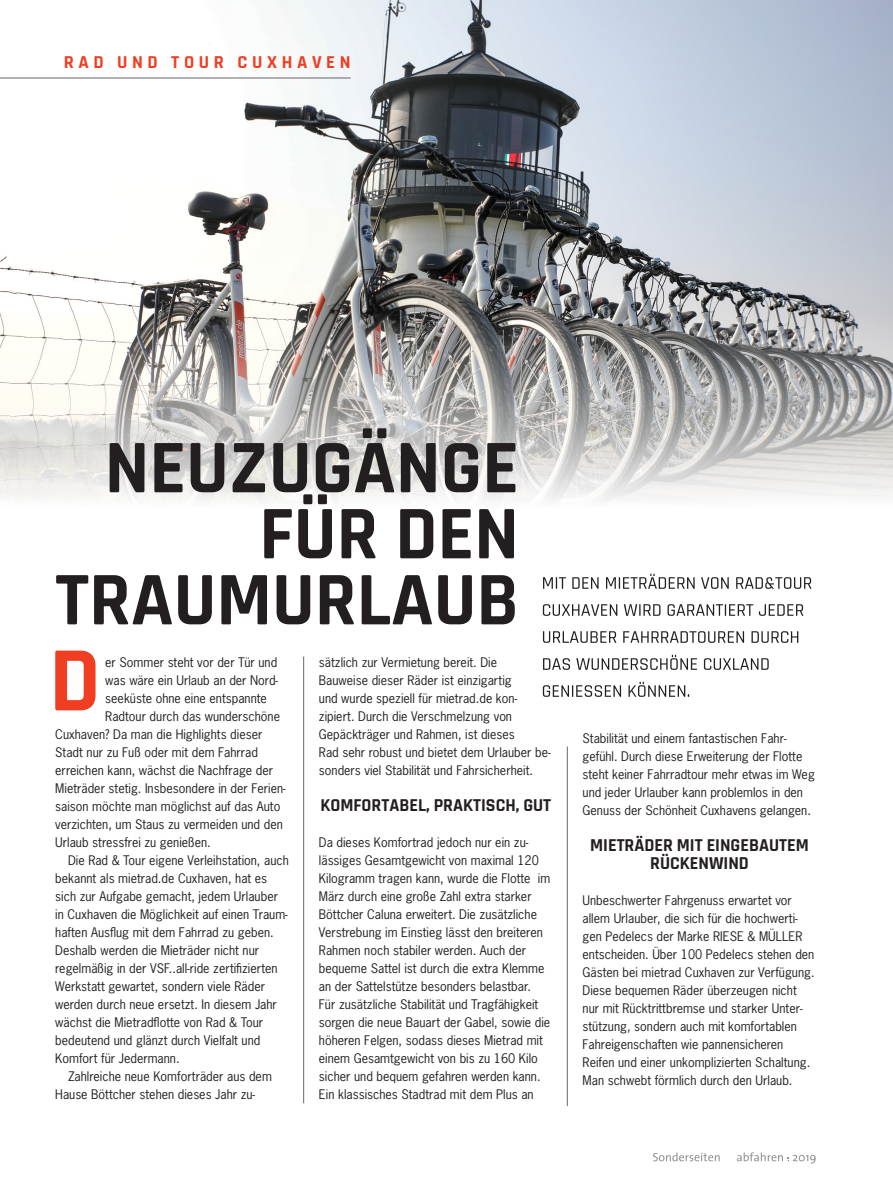
<style>
.page{position:relative;width:893px;height:1191px;background:#fff}
.page>*{position:absolute;margin:0;border:0;box-sizing:border-box;transform-origin:0 0}
.t1{font:700 93px "Rajdhani";color:#ef3e22}
.t2{font:700 76.5px/66px "Rajdhani";color:#231f20;text-align:right}
.t3{font:700 18px/18px "Rajdhani";color:#231f20;text-align:center}
.t4{font:700 18px "Rajdhani";letter-spacing:.25em;color:#ef3e22}
.t5{font:12.45px/18px "News Gothic Std";color:#231f20}
</style>
<div class="page">
<svg style="left:653px;top:1152px;width:67px;height:9px"></svg>
<svg style="left:737px;top:1152px;width:79px;height:11px"></svg>
<img style="left:0;top:0;width:893px;height:501px">
<svg style="left:543px;top:682px;width:146px;height:15px"></svg>
<svg style="left:543px;top:655px;width:226px;height:15px"></svg>
<svg style="left:543px;top:631px;width:255px;height:12px"></svg>
<svg style="left:543px;top:604px;width:260px;height:12px"></svg>
<svg style="left:543px;top:574px;width:268px;height:15px"></svg>
<hr style="left:303px;top:656px;width:1px;height:447px;background:#000001">
<hr style="left:567px;top:746px;width:1px;height:360px;background:#000001">
<hr style="left:0;top:78px;width:351px;height:1px;background:#000001">
<h3 class="t4" style="left:64px;top:51px;width:288px">RAD UND TOUR CUXHAVEN</h3>
<h2 class="t2" style="left:55px;top:437px;width:465px">NEUZUGÄNGE<br>FÜR DEN<br>TRAUMURLAUB</h2>
<h1 class="t1" style="left:49px;top:624px;width:53px">D</h1>
<p class="t5" style="left:105px;top:653px;width:174px">er Sommer steht vor der Tür und</p>
<p class="t5" style="left:319px;top:653px;width:233px">sätzlich zur Vermietung bereit. Die<br>Bauweise dieser Räder ist einzigartig<br>und wurde speziell für mietrad.de kon&shy;zipiert. Durch die Verschmelzung von Gepäckträger und Rahmen, ist dieses<br>Rad sehr robust und bietet dem Urlauber be&shy;sonders viel Stabilität und Fahrsicherheit.</p>
<h3 class="t3" style="left:320px;top:796px;width:232px">KOMFORTABEL, PRAKTISCH, GUT</h3>
<p class="t5" style="left:319px;top:833px;width:233px">Da dieses Komfortrad jedoch nur ein zu&shy;lässiges Gesamtgewicht von maximal 120<br>Kilogramm tragen kann, wurde die Flotte im März durch eine große Zahl extra starker Böttcher Caluna erweitert. Die zusätzliche Verstrebung im Einstieg lässt den breiteren Rahmen noch stabiler werden. Auch der bequeme Sattel ist durch die extra Klemme an der Sattelstütze besonders belastbar.<br>Für zusätzliche Stabilität und Tragfähigkeit sorgen die neue Bauart der Gabel, sowie die höheren Felgen, sodass dieses Mietrad mit einem Gesamtgewicht von bis zu 160 Kilo sicher und bequem gefahren werden kann.<br>Ein klassisches Stadtrad mit dem Plus an</p>
<p class="t5" style="left:105px;top:671px;width:174px">was wäre ein Urlaub an der Nord-</p>
<p class="t5" style="left:105px;top:689px;width:163px">seeküste ohne eine entspannte</p>
<p class="t5" style="left:105px;top:707px;width:176px">Radtour durch das wunderschöne</p>
<p class="t5" style="left:55px;top:725px;width:209px">Cuxhaven? Da man die Highlights dieser</p>
<p class="t5" style="left:55px;top:743px;width:204px">Stadt nur zu Fuß oder mit dem Fahrrad</p>
<p class="t5" style="left:55px;top:761px;width:219px">erreichen kann, wächst die Nachfrage der</p>
<p class="t5" style="left:55px;top:779px;width:232px">Mieträder stetig. Insbesondere in der Ferien-</p>
<p class="t5" style="left:55px;top:797px;width:227px">saison möchte man möglichst auf das Auto</p>
<p class="t5" style="left:55px;top:815px;width:229px">verzichten, um Staus zu vermeiden und den</p>
<p class="t5" style="left:55px;top:833px;width:157px">Urlaub stressfrei zu genießen.</p>
<p class="t5" style="left:68px;top:851px;width:222px">Die Rad &amp; Tour eigene Verleihstation, auch</p>
<p class="t5" style="left:55px;top:869px;width:213px">bekannt als mietrad.de Cuxhaven, hat es</p>
<p class="t5" style="left:55px;top:887px;width:224px">sich zur Aufgabe gemacht, jedem Urlauber</p>
<p class="t5" style="left:55px;top:905px;width:234px">in Cuxhaven die Möglichkeit auf einen Traum-</p>
<p class="t5" style="left:55px;top:923px;width:220px">haften Ausflug mit dem Fahrrad zu geben.</p>
<p class="t5" style="left:55px;top:941px;width:205px">Deshalb werden die Mieträder nicht nur</p>
<p class="t5" style="left:55px;top:959px;width:224px">regelmäßig in der VSF..all-ride zertifizierten</p>
<p class="t5" style="left:55px;top:977px;width:211px">Werkstatt gewartet, sondern viele Räder</p>
<p class="t5" style="left:55px;top:995px;width:223px">werden durch neue ersetzt. In diesem Jahr</p>
<p class="t5" style="left:55px;top:1013px;width:209px">wächst die Mietradflotte von Rad &amp; Tour</p>
<p class="t5" style="left:55px;top:1031px;width:207px">bedeutend und glänzt durch Vielfalt und</p>
<p class="t5" style="left:55px;top:1049px;width:126px">Komfort für Jedermann.</p>
<p class="t5" style="left:68px;top:1067px;width:205px">Zahlreiche neue Komforträder aus dem</p>
<p class="t5" style="left:55px;top:1085px;width:201px">Hause Böttcher stehen dieses Jahr zu-</p>
<p class="t5" style="left:583px;top:729px;width:234px">Stabilität und einem fantastischen Fahr&shy;gefühl. Durch diese Erweiterung der Flotte steht keiner Fahrradtour mehr etwas im Weg und jeder Urlauber kann problemlos in den Genuss der Schönheit Cuxhavens gelangen.</p>
<h3 class="t3" style="left:590px;top:836px;width:220px">MIETRÄDER MIT EINGEBAUTEM<br>RÜCKENWIND</h3>
<p class="t5" style="left:583px;top:891px;width:234px">Unbeschwerter Fahrgenuss erwartet vor allem Urlauber, die sich für die hochwerti&shy;gen Pedelecs der Marke RIESE &amp; MÜLLER entscheiden. Über 100 Pedelecs stehen den Gästen bei mietrad Cuxhaven zur Verfügung.<br>Diese bequemen Räder überzeugen nicht nur mit Rücktrittbremse und starker Unter&shy;stützung, sondern auch mit komfortablen Fahreigenschaften wie pannensicheren Reifen und einer unkomplizierten Schaltung.<br>Man schwebt förmlich durch den Urlaub.</p>
</div>
